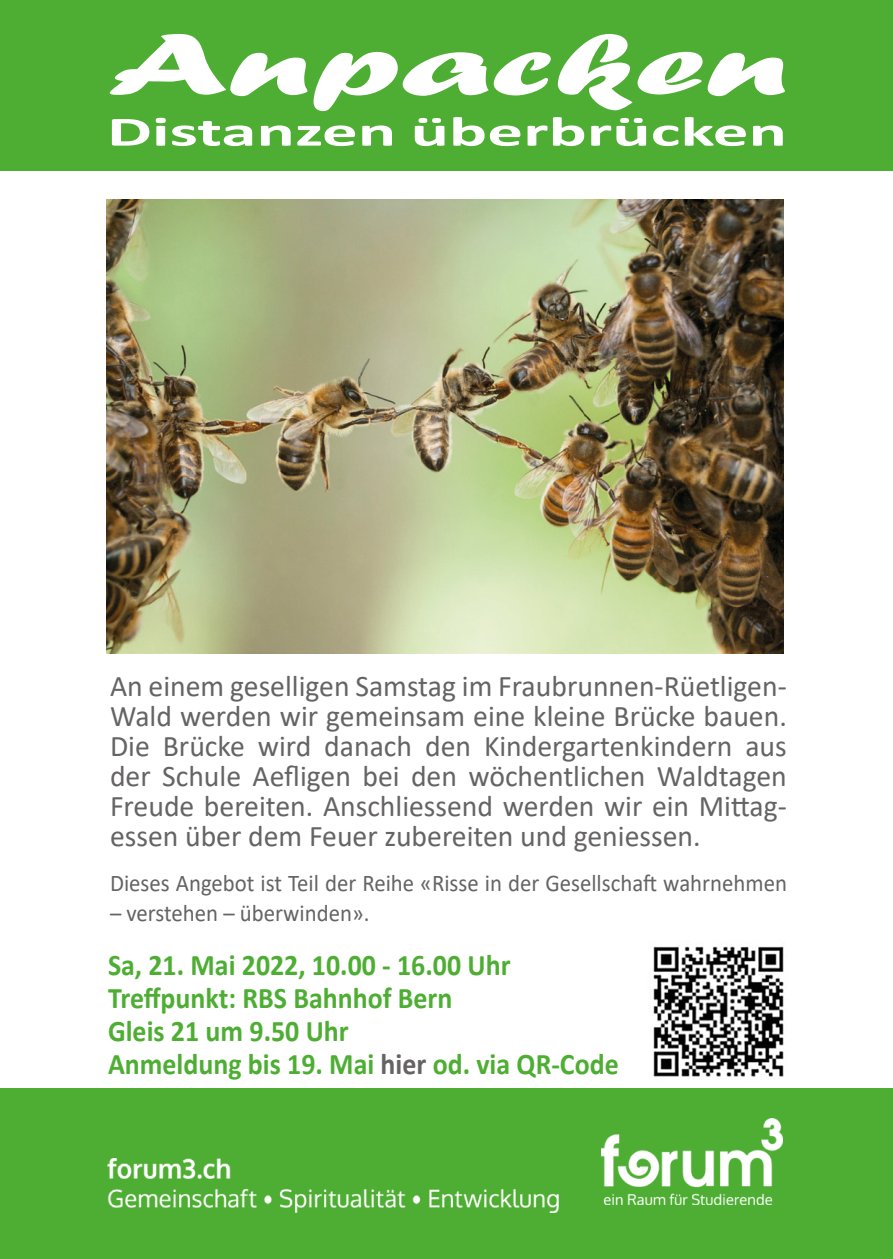
<style>
.page{position:relative;width:893px;height:1259px;background:#fff}
.page>*{position:absolute;margin:0;border:0;box-sizing:border-box;transform-origin:0 0}
.t1{font:90px "Forte";color:#fff;scale:1.82 1}
.t2{font:700 42px "Calibri";color:#fff;scale:1.7 1}
.t3{font:30px/30px "Calibri";color:#656363;text-align:justify}
.t4{font:700 30px "Calibri";color:#4eae33;scale:.93 1}
.t5{font:24px "Calibri";color:#656363;scale:.95 1}
.s1{color:#656363}
</style>
<div class="page">
<div style="left:0;top:0;width:893px;height:171px;background:#4eae33"></div>
<div style="left:0;top:1089px;width:893px;height:170px;background:#4eae33"></div>
<img style="left:108px;top:1158px;width:451px;height:54px">
<img style="left:601px;top:1118px;width:182px;height:86px">
<img style="left:107px;top:200px;width:677px;height:453px">
<img style="left:653px;top:946px;width:131px;height:131px">
<p class="t1" style="left:107px;top:12px;width:375px">Anpacken</p>
<p class="t2" style="left:107px;top:102px;width:401px">Distanzen überbrücken</p>
<p class="t3" style="left:110px;top:670px;width:678px">An einem geselligen Samstag im Fraubrunnen-Rüetligen-Wald werden wir gemeinsam eine kleine Brücke bauen.<br>Die Brücke wird danach den Kindergartenkindern aus der Schule Aefligen bei den wöchentlichen Waldtagen Freude bereiten. Anschliessend werden wir ein Mittag&shy;essen über dem Feuer zubereiten und geniessen.</p>
<p class="t5" style="left:110px;top:866px;width:714px">Dieses Angebot ist Teil der Reihe «Risse in der Gesellschaft wahrnehmen</p>
<p class="t5" style="left:110px;top:896px;width:275px">– verstehen – überwinden».</p>
<p class="t4" style="left:108px;top:944px;width:434px">Sa, 21. Mai 2022, 10.00 - 16.00 Uhr</p>
<p class="t4" style="left:108px;top:977px;width:372px">Treffpunkt: RBS Bahnhof Bern</p>
<p class="t4" style="left:108px;top:1010px;width:260px">Gleis 21 um 9.50 Uhr</p>
<p class="t4" style="left:108px;top:1043px;width:551px">Anmeldung bis 19. Mai <span class="s1">hier</span> od. via QR-Code</p>
</div>
